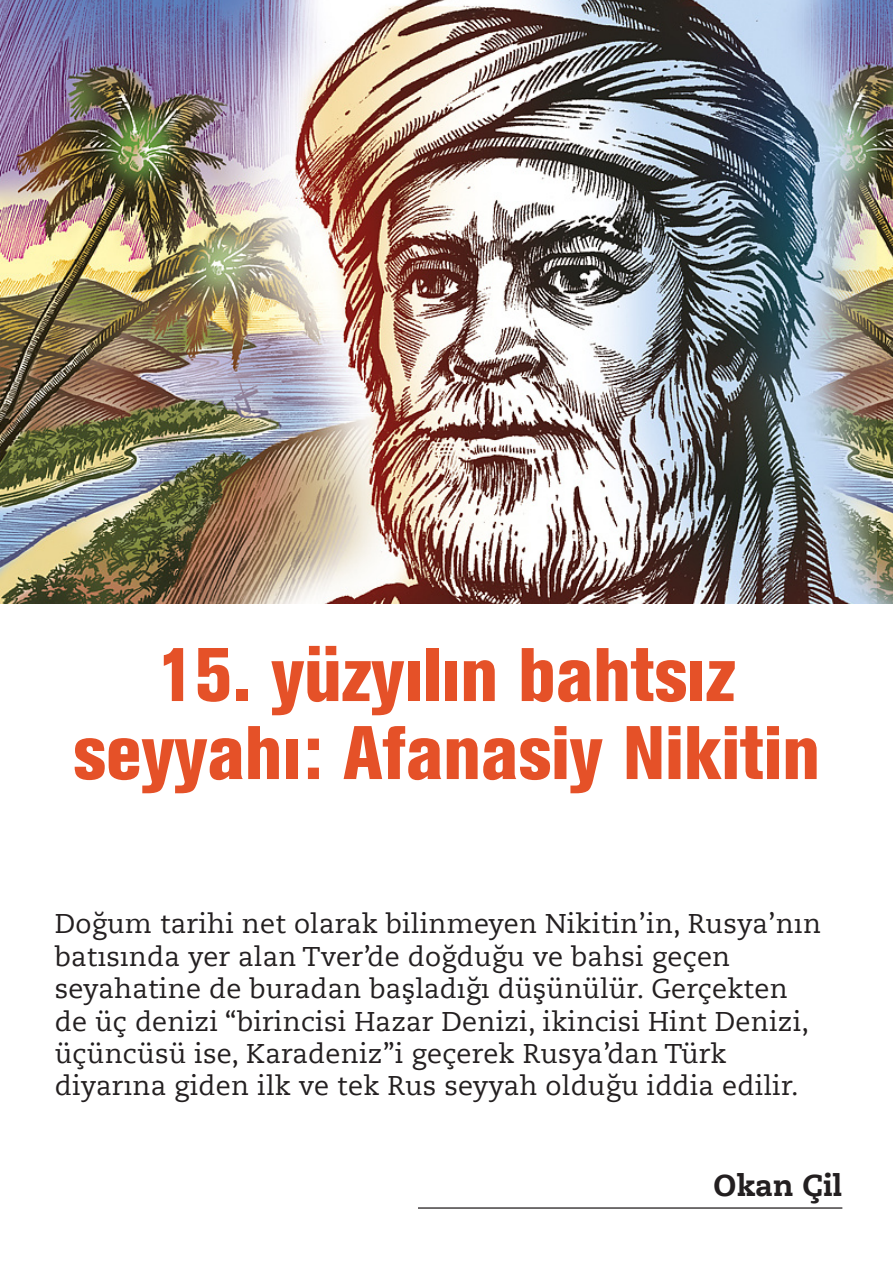
<style>
.page{position:relative;width:893px;height:1263px;background:#fff}
.page>*{position:absolute;margin:0;border:0;box-sizing:border-box;transform-origin:0 0}
.BASLIK{font:75px/78px "Akzidenz Grotesk BE Extracondense";color:#e55128;text-align:center}
.IMZA{font:700 30px "Caecilia LT Std Roman";color:#231f20}
.GIRIS{font:27px/32.4px "Caecilia LT Std Roman";letter-spacing:.01em;color:#231f20}
</style>
<div class="page">
<img style="left:0;top:0;width:893px;height:604px">
<hr style="left:418px;top:1207px;width:424px;height:2px;background:#231f20">
<p class="BASLIK" style="left:73px;top:637px;width:748px">15. yüzyılın bahtsız seyyahı: Afanasiy Nikitin</p>
<p class="GIRIS" style="left:55px;top:908px;width:768px">Doğum tarihi net olarak bilinmeyen Nikitin’in, Rusya’nın batısında yer alan Tver’de doğduğu ve bahsi geçen seyahatine de buradan başladığı düşünülür. Gerçekten de üç denizi “birincisi Hazar Denizi, ikincisi Hint Denizi, üçüncüsü ise, Karadeniz”i geçerek Rusya’dan Türk diyarına giden ilk ve tek Rus seyyah olduğu iddia edilir.</p>
<p class="IMZA" style="left:713px;top:1166px;width:130px">Okan Çil</p>
</div>
